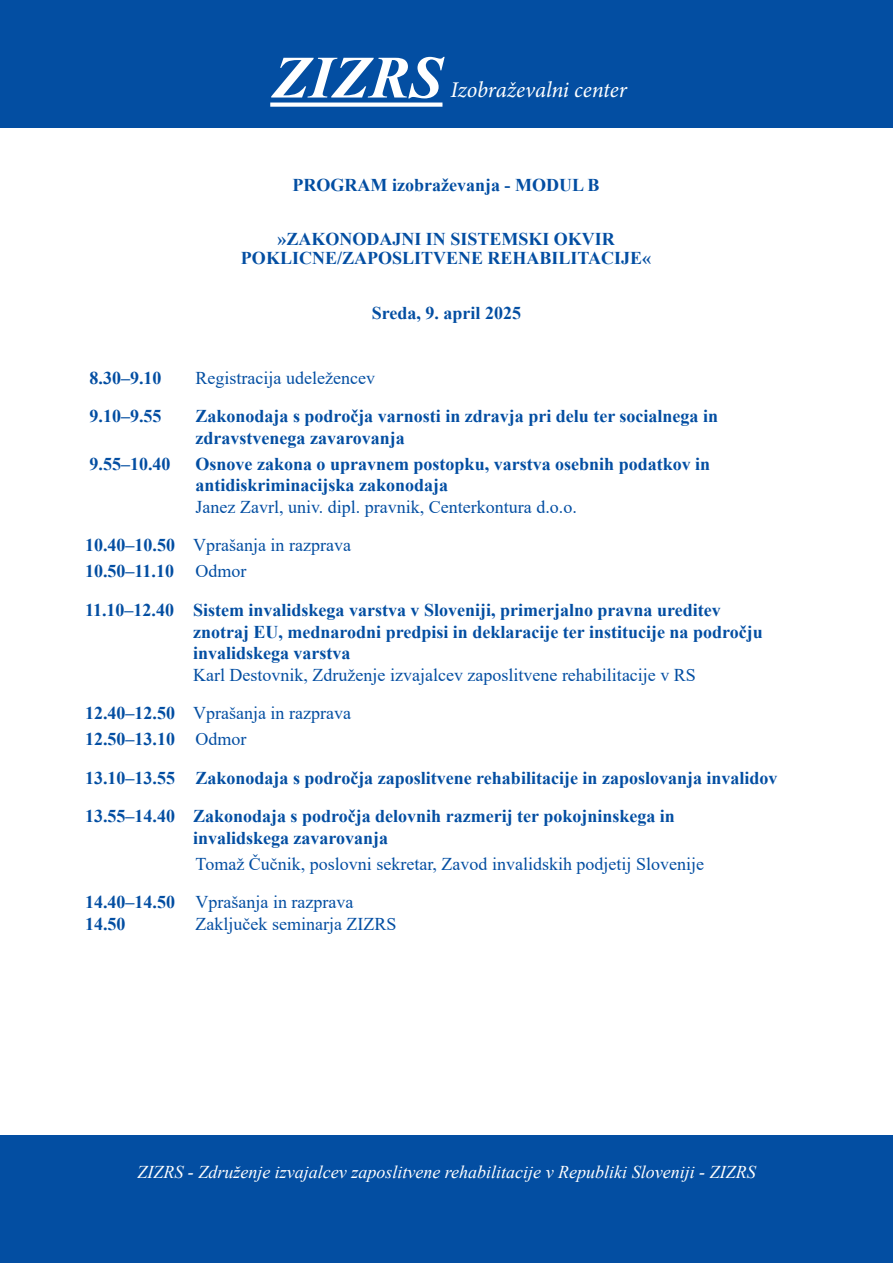
<style>
.page{position:relative;width:893px;height:1263px;background:#fff}
.page>*{position:absolute;margin:0;border:0;box-sizing:border-box;transform-origin:0 0}
.t1{font:italic 700 60px "Times New Roman";color:#fff}
.t2{font:italic 22.5px "Minion Pro";letter-spacing:-.01em;color:#fff}
.Navaden{font:700 18px/21.6px "Times New Roman";color:#034ea2}
.t3{font:18px "Times New Roman";color:#034ea2}
.t4{font:italic 18px "Times New Roman";color:#fff}
.t5{font:italic 15px "Times New Roman";color:#fff}
.s1{font-weight:700}
.s2{font-weight:400}
</style>
<div class="page">
<div style="left:0;top:0;width:893px;height:128px;background:#034ea2"></div>
<div style="left:0;top:1135px;width:893px;height:128px;background:#034ea2"></div>
<svg style="left:270px;top:103px;width:172px;height:4px"></svg>
<p class="t1" style="left:273px;top:36px;width:172px">ZIZRS</p>
<p class="t2" style="left:450px;top:75px;width:178px">Izobraževalni center</p>
<p class="t5" style="left:451px;top:82px;width:124px">Izobraževalni center</p>
<p class="Navaden" style="left:293px;top:173px;width:308px">PROGRAM izobraževanja - MODUL B</p>
<p class="Navaden" style="left:241px;top:228px;width:412px;line-height:19.8px;text-align:center">»ZAKONODAJNI IN SISTEMSKI OKVIR<br>POKLICNE/ZAPOSLITVENE REHABILITACIJE«</p>
<p class="Navaden" style="left:372px;top:302px;width:151px">Sreda, 9. april 2025</p>
<p class="Navaden" style="left:90px;top:366px;width:73px">8.30–9.10</p>
<p class="t3" style="left:196px;top:365px;width:181px">Registracija udeležencev</p>
<p class="Navaden" style="left:90px;top:405px;width:73px">9.10–9.55</p>
<p class="Navaden" style="left:196px;top:405px;width:524px">Zakonodaja s področja varnosti in zdravja pri delu ter socialnega in zdravstvenega zavarovanja</p>
<p class="Navaden" style="left:90px;top:452px;width:82px">9.55–10.40</p>
<p class="Navaden" style="left:196px;top:452px;width:516px">Osnove zakona o upravnem postopku, varstva osebnih podatkov in</p>
<p class="Navaden" style="left:196px;top:474px;width:254px">antidiskriminacijska zakonodaja</p>
<p class="t3" style="left:196px;top:494px;width:383px">Janez Zavrl, univ. dipl. pravnik, Centerkontura d.o.o.</p>
<p class="t3" style="left:85px;top:533px;width:267px"><span class="s1">10.40–10.50</span> Vprašanja in razprava</p>
<p class="Navaden" style="left:85px;top:560px;width:163px">10.50–11.10 <span class="s2">Odmor</span></p>
<p class="Navaden" style="left:193px;top:598px;width:571px;text-indent:-108px">11.10–12.40 Sistem invalidskega varstva v Sloveniji, primerjalno pravna ureditev znotraj EU, mednarodni predpisi in deklaracije ter institucije na področju invalidskega varstva<br><span class="s2">Karl Destovnik, Združenje izvajalcev zaposlitvene rehabilitacije v RS</span></p>
<p class="t3" style="left:85px;top:701px;width:267px"><span class="s1">12.40–12.50</span> Vprašanja in razprava</p>
<p class="Navaden" style="left:85px;top:728px;width:163px">12.50–13.10 <span class="s2">Odmor</span></p>
<p class="Navaden" style="left:85px;top:766px;width:694px">13.10–13.55 Zakonodaja s področja zaposlitvene rehabilitacije in zaposlovanja invalidov</p>
<p class="Navaden" style="left:193px;top:805px;width:483px;text-indent:-108px">13.55–14.40 Zakonodaja s področja delovnih razmerij ter pokojninskega in invalidskega zavarovanja</p>
<p class="t3" style="left:196px;top:851px;width:510px">Tomaž Čučnik, poslovni sekretar, Zavod invalidskih podjetij Slovenije</p>
<p class="t3" style="left:85px;top:890px;width:270px"><span class="s1">14.40–14.50</span> Vprašanja in razprava</p>
<p class="Navaden" style="left:85px;top:913px;width:42px">14.50</p>
<p class="t3" style="left:196px;top:911px;width:202px">Zaključek seminarja ZIZRS</p>
<p class="t4" style="left:137px;top:1159px;width:620px">ZIZRS - Združenje izvajalcev zaposlitvene rehabilitacije v Republiki Sloveniji - ZIZRS</p>
</div>
